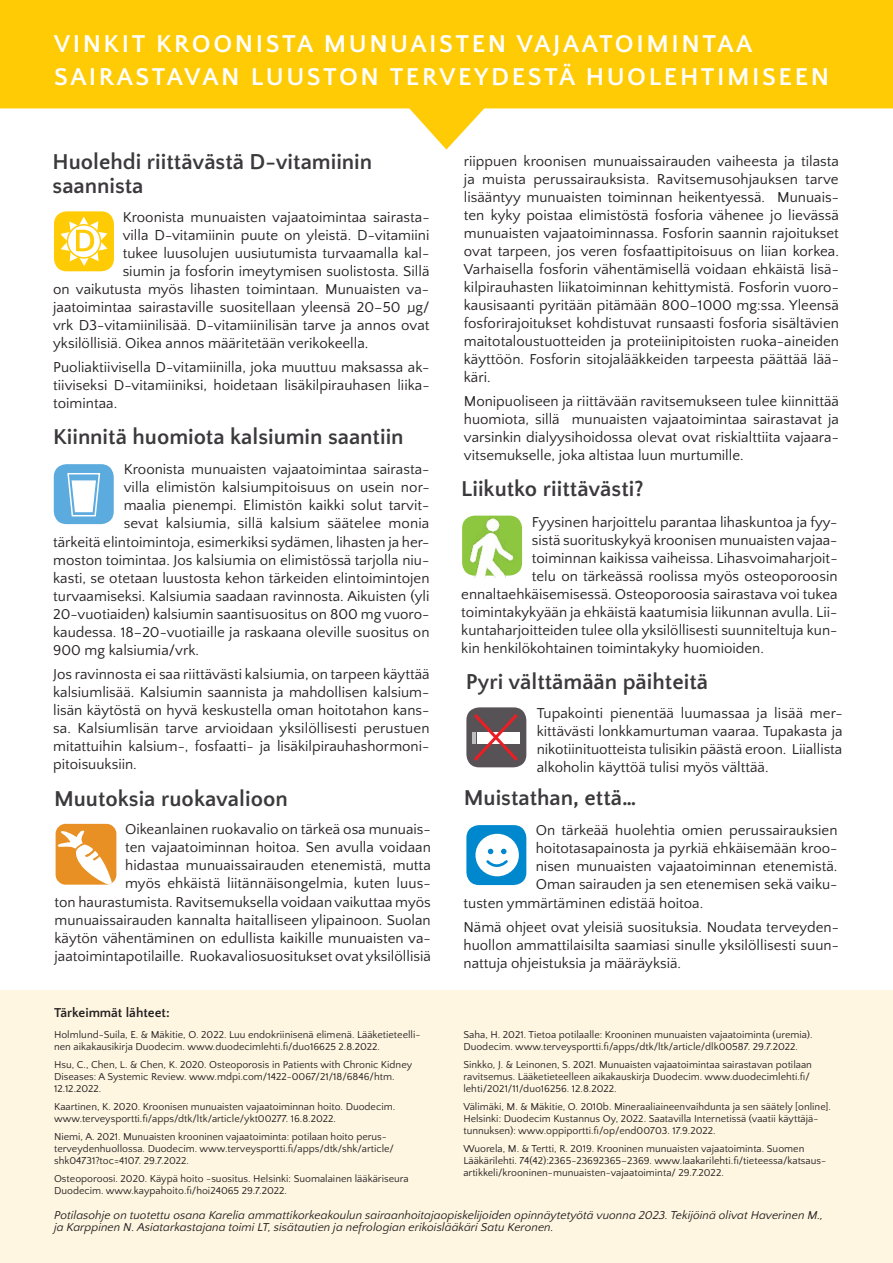
<style>
.page{position:relative;width:893px;height:1263px;background:#fff}
.page>*{position:absolute;margin:0;border:0;box-sizing:border-box;transform-origin:0 0}
.t1{font:700 25.5px "Quattrocento Sans";color:#fff}
.t2{font:700 22.5px/24px "Quattrocento Sans";color:#3b393c}
.t3{font:15px/18px "Quattrocento Sans";color:#231f20;text-align:justify}
.t4{font:700 13.5px "Quattrocento Sans";color:#231f20}
.t5{font:italic 12px/12px "Quattrocento Sans";color:#231f20}
.t6{font:10.5px/12px "Quattrocento Sans";color:#231f20}
</style>
<div class="page">
<svg style="left:0;top:0;width:893px;height:150px;fill:#ffcb05"></svg>
<div style="left:0;top:990px;width:893px;height:273px;background:#fff6e1"></div>
<div style="left:54px;top:211px;width:60px;height:60px;background:#ffcb05;border-radius:13px"></div>
<svg style="left:60px;top:217px;width:48px;height:49px"></svg>
<div style="left:466px;top:707px;width:60px;height:60px;background:#575255;border-radius:13px"></div>
<svg style="left:472px;top:714px;width:48px;height:47px"></svg>
<div style="left:56px;top:824px;width:60px;height:61px;background:#e89024;border-radius:10px"></div>
<svg style="left:57px;top:830px;width:55px;height:54px"></svg>
<div style="left:462px;top:516px;width:60px;height:60px;background:#8dc63f;border-radius:13px"></div>
<img style="left:466px;top:515px;width:54px;height:62px">
<div style="left:466px;top:825px;width:60px;height:60px;background:#0088ce;border-radius:13px"></div>
<div style="left:475px;top:834px;width:44px;height:42px;background:#fff;border-radius:50%"></div>
<svg style="left:486px;top:848px;width:22px;height:19px"></svg>
<div style="left:54px;top:464px;width:60px;height:60px;background:#5cabdf;border-radius:13px"></div>
<svg style="left:67px;top:473px;width:34px;height:44px"></svg>
<h1 class="t1" style="left:54px;top:30px;width:34px">Vinkit</h1>
<h1 class="t1" style="left:156px;top:30px;width:19px">kroonista</h1>
<h1 class="t1" style="left:324px;top:30px;width:19px">munuaisten</h1>
<h1 class="t1" style="left:517px;top:30px;width:18px">vajaatoimintaa</h1>
<h1 class="t1" style="left:54px;top:63px;width:18px">sairastavan</h1>
<h1 class="t1" style="left:251px;top:63px;width:19px">luuston</h1>
<h1 class="t1" style="left:390px;top:63px;width:18px">tervey</h1>
<h1 class="t1" style="left:491px;top:63px;width:37px">dest</h1>
<h1 class="t1" style="left:559px;top:63px;width:45px">ä huolehtimiseen</h1>
<h2 class="t2" style="left:53px;top:150px;width:321px">Huolehdi riittävästä D-vitamiinin saannista</h2>
<p class="t3" style="left:464px;top:152px;width:377px">riippuen kroonisen munuaissairauden vaiheesta ja tilasta ja muista perussairauksista. Ravitsemusohjauksen tarve lisääntyy munuaisten toiminnan heikentyessä. Munuais&shy;ten kyky poistaa elimistöstä fosforia vähenee jo lievässä munuaisten vajaatoiminnassa. Fosforin saannin rajoitukset ovat tarpeen, jos veren fosfaattipitoisuus on liian korkea.<br>Varhaisella fosforin vähentämisellä voidaan ehkäistä lisä&shy;kilpirauhasten liikatoiminnan kehittymistä. Fosforin vuoro&shy;kausisaanti pyritään pitämään 800–1000 mg:ssa. Yleensä fosforirajoitukset kohdistuvat runsaasti fosforia sisältävien maitotaloustuotteiden ja proteiinipitoisten ruoka-aineiden käyttöön. Fosforin sitojalääkkeiden tarpeesta päättää lää&shy;käri.</p>
<p class="t3" style="left:464px;top:392px;width:377px">Monipuoliseen ja riittävään ravitsemukseen tulee kiinnittää huomiota, sillä munuaisten vajaatoimintaa sairastavat ja varsinkin dialyysihoidossa olevat ovat riskialttiita vajaara&shy;vitsemukselle, joka altistaa luun murtumille.</p>
<p class="t3" style="left:123px;top:208px;width:308px">Kroonista munuaisten vajaatoimintaa sairasta&shy;villa D-vitamiinin puute on yleistä. D-vitamiini tukee luusolujen uusiutumista turvaamalla kal&shy;siumin ja fosforin imeytymisen suolistosta. Sillä</p>
<p class="t3" style="left:53px;top:280px;width:378px">on vaikutusta myös lihasten toimintaan. Munuaisten va&shy;jaatoimintaa sairastaville suositellaan yleensä 20–50 µg/ vrk D3-vitamiinilisää. D-vitamiinilisän tarve ja annos ovat yksilöllisiä. Oikea annos määritetään verikokeella.</p>
<p class="t3" style="left:53px;top:358px;width:378px">Puoliaktiivisella D-vitamiinilla, joka muuttuu maksassa ak&shy;tiiviseksi D-vitamiiniksi, hoidetaan lisäkilpirauhasen liika&shy;toimintaa.</p>
<h2 class="t2" style="left:53px;top:425px;width:352px">Kiinnitä huomiota kalsiumin saantiin</h2>
<p class="t3" style="left:124px;top:461px;width:307px">Kroonista munuaisten vajaatoimintaa sairasta&shy;villa elimistön kalsiumpitoisuus on usein nor&shy;maalia pienempi. Elimistön kaikki solut tarvit&shy;sevat kalsiumia, sillä kalsium säätelee monia</p>
<h2 class="t2" style="left:461px;top:478px;width:184px">Liikutko riittävästi?</h2>
<p class="t3" style="left:532px;top:513px;width:307px">Fyysinen harjoittelu parantaa lihaskuntoa ja fyy&shy;sistä suorituskykyä kroonisen munuaisten vajaa&shy;toiminnan kaikissa vaiheissa. Lihasvoimaharjoit&shy;telu on tärkeässä roolissa myös osteoporoosin</p>
<p class="t3" style="left:53px;top:533px;width:378px">tärkeitä elintoimintoja, esimerkiksi sydämen, lihasten ja her&shy;moston toimintaa. Jos kalsiumia on elimistössä tarjolla niu&shy;kasti, se otetaan luustosta kehon tärkeiden elintoimintojen turvaamiseksi. Kalsiumia saadaan ravinnosta. Aikuisten (yli 20-vuotiaiden) kalsiumin saantisuositus on 800 mg vuoro&shy;kaudessa. 18–20-vuotiaille ja raskaana oleville suositus on 900 mg kalsiumia/vrk.</p>
<p class="t3" style="left:53px;top:665px;width:378px;text-align:left">Jos ravinnosta ei saa riittävästi kalsiumia, on tarpeen käyttää kalsiumlisää. Kalsiumin saannista ja mahdollisen kalsium&shy;lisän käytöstä on hyvä keskustella oman hoitotahon kans&shy;sa. Kalsiumlisän tarve arvioidaan yksilöllisesti perustuen mitattuihin kalsium-, fosfaatti- ja lisäkilpirauhashormoni&shy;pitoisuuksiin.</p>
<h2 class="t2" style="left:466px;top:671px;width:244px">Pyri välttämään päihteitä</h2>
<h2 class="t2" style="left:464px;top:786px;width:174px">Muistathan, että…</h2>
<p class="t3" style="left:461px;top:586px;width:378px">ennaltaehkäisemisessä. Osteoporoosia sairastava voi tukea toimintakykyään ja ehkäistä kaatumisia liikunnan avulla. Lii&shy;kuntaharjoitteiden tulee olla yksilöllisesti suunniteltuja kun&shy;kin henkilökohtainen toimintakyky huomioiden.</p>
<p class="t3" style="left:537px;top:705px;width:307px">Tupakointi pienentää luumassaa ja lisää mer&shy;kittävästi lonkkamurtuman vaaraa. Tupakasta ja nikotiinituotteista tulisikin päästä eroon. Liiallista alkoholin käyttöä tulisi myös välttää.</p>
<h2 class="t2" style="left:54px;top:787px;width:235px">Muutoksia ruokavalioon</h2>
<p class="t3" style="left:55px;top:821px;width:378px;text-align:right">Oikeanlainen ruokavalio on tärkeä osa munuais-<br>ten vajaatoiminnan hoitoa. Sen avulla voidaan<br>hidastaa munuaissairauden etenemistä, mutta<br>myös ehkäistä liitännäisongelmia, kuten luus-<br>ton haurastumista. Ravitsemuksella voidaan vaikuttaa myös munuaissairauden kannalta haitalliseen ylipainoon. Suolan käytön vähentäminen on edullista kaikille munuaisten va&shy;jaatoimintapotilaille. Ruokavaliosuositukset ovat yksilöllisiä</p>
<p class="t4" style="left:54px;top:1005px;width:117px">Tärkeimmät lähteet:</p>
<p class="t6" style="left:54px;top:1029px;width:368px">Holmlund-Suila, E. &amp; Mäkitie, O. 2022. Luu endokriinisenä elimenä. Lääketieteelli&shy;nen aikakausikirja Duodecim. www.duodecimlehti.fi/duo16625 2.8.2022.</p>
<p class="t6" style="left:54px;top:1059px;width:360px">Hsu, C., Chen, L. &amp; Chen, K. 2020. Osteoporosis in Patients with Chronic Kidney<br>Diseases: A Systemic Review. www.mdpi.com/1422-0067/21/18/6846/htm.<br>12.12.2022.</p>
<p class="t6" style="left:54px;top:1101px;width:343px">Kaartinen, K. 2020. Kroonisen munuaisten vajaatoiminnan hoito. Duodecim. www.terveysportti.fi/apps/dtk/ltk/article/ykt00277. 16.8.2022.</p>
<p class="t6" style="left:54px;top:1131px;width:341px">Niemi, A. 2021. Munuaisten krooninen vajaatoiminta: potilaan hoito perus&shy;terveydenhuollossa. Duodecim. www.terveysportti.fi/apps/dtk/shk/article/ shk04731?toc=4107. 29.7.2022.</p>
<p class="t6" style="left:54px;top:1173px;width:356px">Osteoporoosi. 2020. Käypä hoito -suositus. Helsinki: Suomalainen lääkäriseura<br>Duodecim. www.kaypahoito.fi/hoi24065 29.7.2022.</p>
<p class="t3" style="left:536px;top:822px;width:303px">On tärkeää huolehtia omien perussairauksien hoitotasapainosta ja pyrkiä ehkäisemään kroo&shy;nisen munuaisten vajaatoiminnan etenemistä.<br>Oman sairauden ja sen etenemisen sekä vaiku-</p>
<p class="t3" style="left:463px;top:892px;width:377px;line-height:24px">tusten ymmärtäminen edistää hoitoa.<br>Nämä ohjeet ovat yleisiä suosituksia. Noudata terveyden-</p>
<p class="t3" style="left:463px;top:937px;width:377px">huollon ammattilaisilta saamiasi sinulle yksilöllisesti suun&shy;nattuja ohjeistuksia ja määräyksiä.</p>
<p class="t6" style="left:463px;top:1029px;width:351px">Saha, H. 2021. Tietoa potilaalle: Krooninen munuaisten vajaatoiminta (uremia).<br>Duodecim. www.terveysportti.fi/apps/dtk/ltk/article/dlk00587. 29.7.2022.</p>
<p class="t6" style="left:463px;top:1059px;width:350px">Sinkko, J. &amp; Leinonen, S. 2021. Munuaisten vajaatoimintaa sairastavan potilaan ravitsemus. Lääketieteelleen aikakauskirja Duodecim. www.duodecimlehti.fi/ lehti/2021/11/duo16256. 12.8.2022.</p>
<p class="t6" style="left:463px;top:1101px;width:369px">Välimäki, M. &amp; Mäkitie, O. 2010b. Mineraaliaineenvaihdunta ja sen säätely [online].<br>Helsinki: Duodecim Kustannus Oy, 2022. Saatavilla Internetissä (vaatii käyttäjä&shy;tunnuksen): www.oppiportti.fi/op/end00703. 17.9.2022.</p>
<p class="t6" style="left:463px;top:1143px;width:364px">Wuorela, M. &amp; Tertti, R. 2019. Krooninen munuaisten vajaatoiminta. Suomen<br>Lääkärilehti. 74(42):2365-23692365–2369. www.laakarilehti.fi/tieteessa/katsaus&shy;artikkeli/krooninen-munuaisten-vajaatoiminta/ 29.7.2022.</p>
<p class="t5" style="left:54px;top:1209px;width:771px">Potilasohje on tuotettu osana Karelia ammattikorkeakoulun sairaanhoitajaopiskelijoiden opinnäytetyötä vuonna 2023. Tekijöinä olivat Haverinen M., ja Karppinen N. Asiatarkastajana toimi LT, sisätautien ja nefrologian erikoislääkäri Satu Keronen.</p>
</div>
